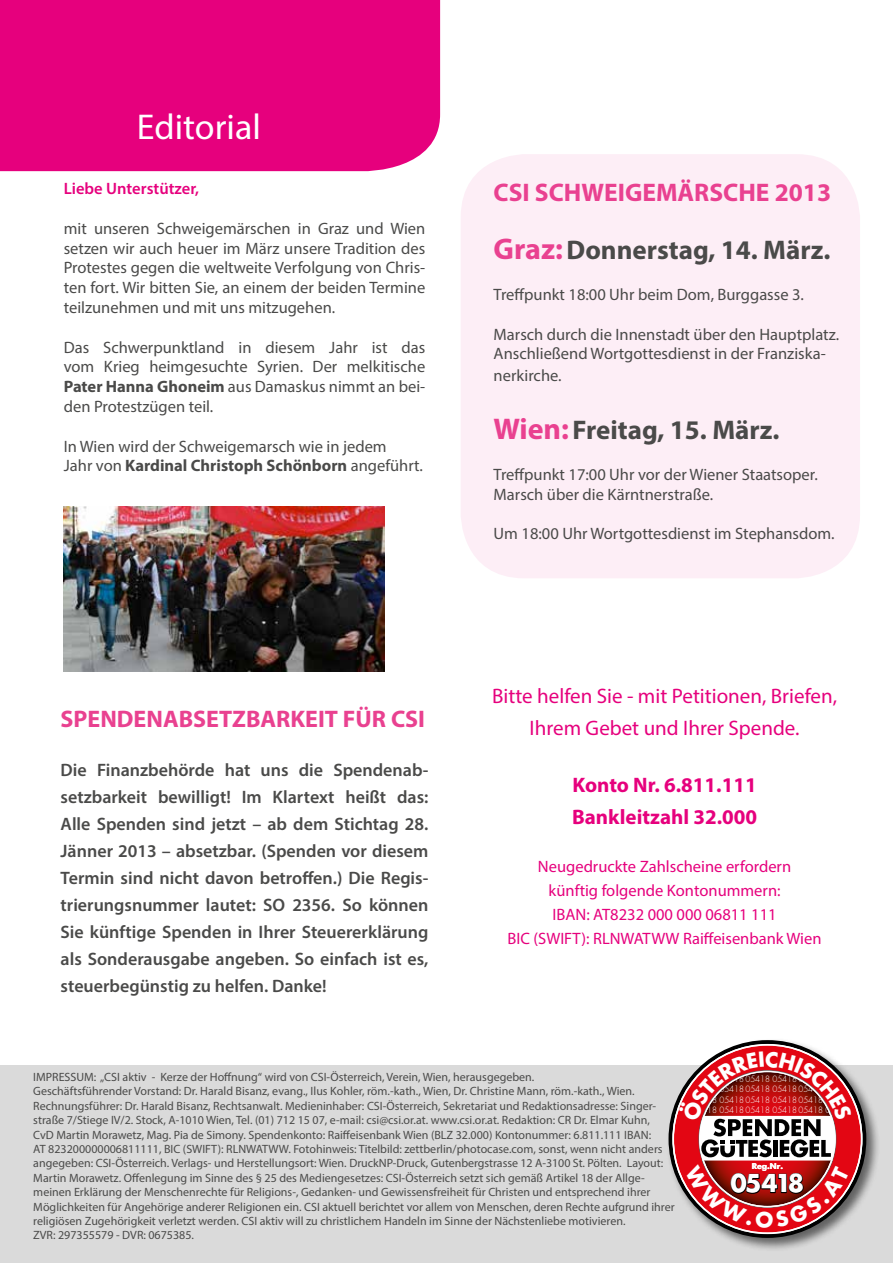
<style>
.page{position:relative;width:893px;height:1263px;background:#fff}
.page>*{position:absolute;margin:0;border:0;box-sizing:border-box;transform-origin:0 0}
.t1{font:36px "Myriad Pro";color:#fff}
.t2{font:700 27px "Myriad Pro";color:#4a4a49}
.t3{font:700 25.5px "Myriad Pro";color:#e94190}
.t4{font:700 24px "Myriad Pro";color:#e94190}
.t5{font:700 24px "Futura";letter-spacing:-.1em;color:#fff}
.t6{font:21px/32.5px "Myriad Pro";color:#e6007d;text-align:center}
.t7{font:700 21px/32.5px "Myriad Pro";color:#e6007d}
.t8{font:600 18px/27px "Myriad Pro";color:#4a4a49;text-align:justify}
.t9{font:16.5px/19.8px "Myriad Pro";color:#4a4a49}
.t10{font:16.5px/24px "Myriad Pro";color:#e6007d;text-align:center}
.t11{font:600 16.5px "Myriad Pro";color:#e6007d}
.t12{font:12px/14.4px "Myriad Pro";color:#4a4a49}
.t13{font:700 7.8px "Futura";color:#fff}
.s1{font-weight:700}
.s2{font-size:30px;color:#e94190}
</style>
<div class="page">
<div style="left:461px;top:154px;width:399px;height:424px;background:#fdeef6;border-radius:64px"></div>
<div style="left:0;top:0;width:440px;height:171px;background:#e6007d"></div>
<div style="left:0;top:1065px;width:893px;height:198px;background:#dadada"></div>
<div style="left:666px;top:1038px;width:214px;height:214px;background:#000;opacity:.55"></div>
<img style="left:64px;top:506px;width:321px;height:166px">
<svg style="left:673px;top:1045px;width:189px;height:188px;background:#b94e52"></svg>
<h1 class="t1" style="left:137px;top:104px;width:125px">Editorial</h1>
<h3 class="t11" style="left:64px;top:178px;width:137px">Liebe Unterstützer,</h3>
<p class="t9" style="left:64px;top:218px;width:363px;text-align:justify">mit unseren Schweigemärschen in Graz und Wien setzen wir auch heuer im März unsere Tradition des Protestes gegen die weltweite Verfolgung von Chris&shy;ten fort. Wir bitten Sie, an einem der beiden Termine teilzunehmen und mit uns mitzugehen.</p>
<h3 class="t9" style="left:64px;top:337px;width:363px;text-align:justify">Das Schwerpunktland in diesem Jahr ist das vom Krieg heimgesuchte Syrien. Der melkitische <span class="s1">Pater Hanna Ghoneim</span> aus Damaskus nimmt an bei&shy;den Protestzügen teil.</h3>
<h3 class="t9" style="left:64px;top:436px;width:361px">In Wien wird der Schweigemarsch wie in jedem<br>Jahr von <span class="s1">Kardinal Christoph Schönborn</span> angeführt.</h3>
<h3 class="t4" style="left:61px;top:703px;width:366px">SPENDENABSETZBARKEIT FÜR CSI</h3>
<p class="t8" style="left:61px;top:756px;width:369px">Die Finanzbehörde hat uns die Spendenab&shy;setzbarkeit bewilligt! Im Klartext heißt das:<br>Alle Spenden sind jetzt – ab dem Stichtag 28.<br>Jänner 2013 – absetzbar. (Spenden vor diesem Termin sind nicht davon betroffen.) Die Regis&shy;trierungsnummer lautet: SO 2356. So können Sie künftige Spenden in Ihrer Steuererklärung als Sonderausgabe angeben. So einfach ist es, steuerbegünstig zu helfen. Danke!</p>
<h3 class="t3" style="left:494px;top:176px;width:339px">CSI SCHWEIGEMÄRSCHE 2013</h3>
<h2 class="t2" style="left:494px;top:232px;width:338px"><span class="s2">Graz:</span>Donnerstag, 14. März.</h2>
<h3 class="t9" style="left:494px;top:284px;width:312px">Treffpunkt 18:00 Uhr beim Dom, Burggasse 3.</h3>
<h3 class="t9" style="left:494px;top:324px;width:347px">Marsch durch die Innenstadt über den Hauptplatz.<br>Anschließend Wortgottesdienst in der Franziska-</h3>
<h3 class="t9" style="left:494px;top:365px;width:70px">nerkirche.</h3>
<h2 class="t2" style="left:494px;top:412px;width:288px"><span class="s2">Wien:</span> Freitag, 15. März.</h2>
<h3 class="t9" style="left:494px;top:464px;width:326px">Treffpunkt 17:00 Uhr vor der Wiener Staatsoper.<br>Marsch über die Kärntnerstraße.</h3>
<h3 class="t9" style="left:494px;top:524px;width:343px">Um 18:00 Uhr Wortgottesdienst im Stephansdom.</h3>
<h3 class="t6" style="left:492px;top:679px;width:346px">Bitte helfen Sie - mit Petitionen, Briefen,<br>Ihrem Gebet und Ihrer Spende.</h3>
<h3 class="t7" style="left:572px;top:767px;width:187px">Konto Nr. 6.811.111<br>Bankleitzahl 32.000</h3>
<h3 class="t10" style="left:508px;top:854px;width:315px">Neugedruckte Zahlscheine erfordern<br>künftig folgende Kontonummern:<br>IBAN: AT8232 000 000 06811 111<br>BIC (SWIFT): RLNWATWW Raiffeisenbank Wien</h3>
<p class="t12" style="left:33px;top:1069px;width:643px">IMPRESSUM: „CSI aktiv - Kerze der Hoffnung“ wird von CSI-Österreich, Verein, Wien, herausgegeben.<br>Geschäftsführender Vorstand: Dr. Harald Bisanz, evang., Ilus Kohler, röm.-kath., Wien, Dr. Christine Mann, röm.-kath., Wien.<br>Rechnungsführer: Dr. Harald Bisanz, Rechtsanwalt. Medieninhaber: CSI-Österreich, Sekretariat und Redaktionsadresse: Singer&shy;straße 7/Stiege IV/2. Stock, A-1010 Wien, Tel. (01) 712 15 07, e-mail: csi@csi.or.at. www.csi.or.at. Redaktion: CR Dr. Elmar Kuhn,<br>CvD Martin Morawetz, Mag. Pia de Simony. Spendenkonto: Raiffeisenbank Wien (BLZ 32.000) Kontonummer: 6.811.111 IBAN:<br>AT 823200000006811111, BIC (SWIFT): RLNWATWW. Fotohinweis: Titelbild: zettberlin/photocase.com, sonst, wenn nicht anders angegeben: CSI-Österreich. Verlags- und Herstellungsort: Wien. DruckNP-Druck, Gutenbergstrasse 12 A-3100 St. Pölten. Layout:<br>Martin Morawetz. Offenlegung im Sinne des § 25 des Mediengesetzes: CSI-Österreich setzt sich gemäß Artikel 18 der Allge&shy;meinen Erklärung der Menschenrechte für Religions-, Gedanken- und Gewissensfreiheit für Christen und entsprechend ihrer Möglichkeiten für Angehörige anderer Religionen ein. CSI aktuell berichtet vor allem von Menschen, deren Rechte aufgrund ihrer religiösen Zugehörigkeit verletzt werden. CSI aktiv will zu christlichem Handeln im Sinne der Nächstenliebe motivieren.<br>ZVR: 297355579 - DVR: 0675385.</p>
<p class="t13" style="left:752px;top:1161px;width:33px">Reg.Nr.</p>
<h3 class="t5" style="left:731px;top:1167px;width:75px">05418</h3>
</div>
